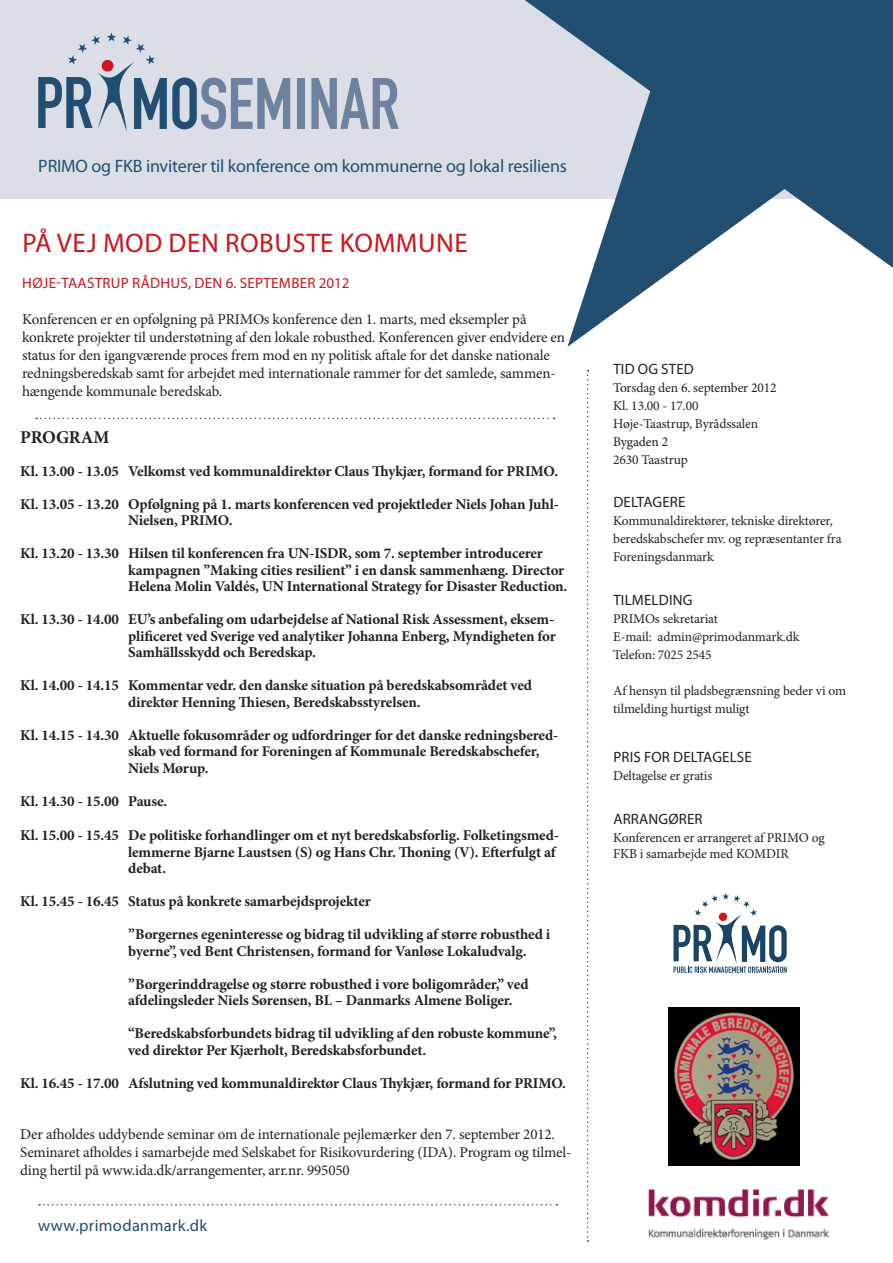
<style>
.page{position:relative;width:893px;height:1263px;background:#fff}
.page>*{position:absolute;margin:0;border:0;box-sizing:border-box;transform-origin:0 0}
.t1{font:27px "Myriad Pro";letter-spacing:.02em;color:#cd151d}
.t2{font:18px "Myriad Pro";letter-spacing:-.01em;color:#214e71}
.t3{font:700 18px "Minion Pro";letter-spacing:-.01em;color:#231f20}
.t4{font:16.5px "Myriad Pro";letter-spacing:.025em;color:#214e71}
.t5{font:700 15px/16.5px "Minion Pro";letter-spacing:-.01em;color:#231f20}
.t6{font:15px/18px "Minion Pro";letter-spacing:-.01em;color:#231f20}
.t7{font:15px "Myriad Pro";letter-spacing:.01em;color:#231f20}
.t8{font:15px "Myriad Pro";letter-spacing:.02em;color:#cd151d}
.t9{font:13.5px/18px "Minion Pro";letter-spacing:-.01em;color:#231f20}
</style>
<div class="page">
<div style="left:0;top:0;width:893px;height:199px;background:#dbdee7"></div>
<svg style="left:38px;top:32px;width:252px;height:99px"></svg>
<div style="left:297px;top:78px;width:8px;height:51px;background:#6d829f"></div>
<svg style="left:311px;top:78px;width:88px;height:51px"></svg>
<svg style="left:525px;top:0;width:368px;height:347px"></svg>
<svg style="left:36px;top:418px;width:518px;height:1px"></svg>
<svg style="left:39px;top:1204px;width:518px;height:1px"></svg>
<svg style="left:587px;top:370px;width:2px;height:872px"></svg>
<img style="left:648px;top:1189px;width:181px;height:51px">
<img style="left:668px;top:1008px;width:131px;height:158px">
<svg style="left:673px;top:893px;width:114px;height:80px"></svg>
<p class="t2" style="left:38px;top:157px;width:530px">PRIMO OG FKB INVITERER TIL KONFERENCE OM KOMMUNERNE OG LOKAL RESILIENS</p>
<h1 class="t1" style="left:22px;top:229px;width:447px">PÅ VEJ MOD DEN ROBUSTE KOMMUNE</h1>
<p class="t8" style="left:22px;top:275px;width:329px">HØJE-TAASTRUP RÅDHUS, DEN 6. SEPTEMBER 2012</p>
<p class="t6" style="left:22px;top:312px;width:544px">Konferencen er en opfølgning på PRIMOs konference den 1. marts, med eksempler på konkrete projekter til understøtning af den lokale robusthed. Konferencen giver endvidere en status for den igangværende proces frem mod en ny politisk aftale for det danske nationale redningsberedskab samt for arbejdet med internationale rammer for det samlede, sammen&shy;hængende kommunale beredskab.</p>
<p class="t3" style="left:20px;top:430px;width:91px">PROGRAM</p>
<p class="t5" style="left:20px;top:456px;width:540px;line-height:33px">Kl. 13.00 - 13.05 Velkomst ved kommunaldirektør Claus Thykjær, formand for PRIMO.<br>Kl. 13.05 - 13.20 Opfølgning på 1. marts konferencen ved projektleder Niels Johan Juhl-</p>
<p class="t5" style="left:20px;top:505px;width:524px;line-height:33px;text-indent:108px">Nielsen, PRIMO.<br>Kl. 13.20 - 13.30 Hilsen til konferencen fra UN-ISDR, som 7. september introducerer</p>
<p class="t5" style="left:128px;top:563px;width:441px">kampagnen ”Making cities resilient” i en dansk sammenhæng. Director<br>Helena Molin Valdés, UN International Strategy for Disaster Reduction.</p>
<p class="t5" style="left:128px;top:612px;width:429px;text-align:justify;text-indent:-108px">Kl. 13.30 - 14.00 EU’s anbefaling om udarbejdelse af National Risk Assessment, eksem&shy;plificeret ved Sverige ved analytiker Johanna Enberg, Myndigheten for Samhällsskydd och Beredskap.</p>
<p class="t5" style="left:20px;top:678px;width:513px;text-align:center">Kl. 14.00 - 14.15 Kommentar vedr. den danske situation på beredskabsområdet ved direktør Henning Thiesen, Beredskabsstyrelsen.</p>
<p class="t5" style="left:128px;top:728px;width:432px;text-indent:-108px">Kl. 14.15 - 14.30 Aktuelle fokusområder og udfordringer for det danske redningsbered&shy;skab ved formand for Foreningen af Kommunale Beredskabschefer,<br>Niels Mørup.</p>
<p class="t5" style="left:20px;top:794px;width:149px">Kl. 14.30 - 15.00 Pause.</p>
<p class="t5" style="left:128px;top:828px;width:432px;text-indent:-108px">Kl. 15.00 - 15.45 De politiske forhandlinger om et nyt beredskabsforlig. Folketingsmed&shy;lemmerne Bjarne Laustsen (S) og Hans Chr. Thoning (V). Efterfulgt af debat.</p>
<p class="t5" style="left:128px;top:886px;width:424px;line-height:33px;text-indent:-108px">Kl. 15.45 - 16.45 Status på konkrete samarbejdsprojekter<br>”Borgernes egeninteresse og bidrag til udvikling af større robusthed i</p>
<p class="t5" style="left:128px;top:936px;width:402px;line-height:33px">byerne”, ved Bent Christensen, formand for Vanløse Lokaludvalg. ”Borgerinddragelse og større robusthed i vore boligområder,” ved</p>
<p class="t5" style="left:128px;top:985px;width:430px;line-height:33px">afdelingsleder Niels Sørensen, BL – Danmarks Almene Boliger. “Beredskabsforbundets bidrag til udvikling af den robuste kommune”,</p>
<p class="t5" style="left:20px;top:1035px;width:547px;line-height:33px;text-indent:108px">ved direktør Per Kjærholt, Beredskabsforbundet.<br>Kl. 16.45 - 17.00 Afslutning ved kommunaldirektør Claus Thykjær, formand for PRIMO.</p>
<p class="t6" style="left:20px;top:1126px;width:553px">Der afholdes uddybende seminar om de internationale pejlemærker den 7. september 2012.<br>Seminaret afholdes i samarbejde med Selskabet for Risikovurdering (IDA). Program og tilmel&shy;ding hertil på www.ida.dk/arrangementer, arr.nr. 995050</p>
<p class="t4" style="left:38px;top:1217px;width:171px">WWW.PRIMODANMARK.DK</p>
<p class="t7" style="left:613px;top:361px;width:82px">TID OG STED</p>
<p class="t9" style="left:613px;top:380px;width:165px">Torsdag den 6. september 2012<br>Kl. 13.00 - 17.00<br>Høje-Taastrup, Byrådssalen<br>Bygaden 2<br>2630 Taastrup</p>
<p class="t7" style="left:613px;top:494px;width:74px">DELTAGERE</p>
<p class="t9" style="left:613px;top:513px;width:230px">Kommunaldirektører, tekniske direktører, beredskabschefer mv. og repræsentanter fra<br>Foreningsdanmark</p>
<p class="t7" style="left:613px;top:592px;width:81px">TILMELDING</p>
<p class="t9" style="left:613px;top:611px;width:188px">PRIMOs sekretariat<br>E-mail: admin@primodanmark.dk<br>Telefon: 7025 2545</p>
<p class="t9" style="left:613px;top:683px;width:234px">Af hensyn til pladsbegrænsning beder vi om tilmelding hurtigst muligt</p>
<p class="t7" style="left:613px;top:749px;width:140px">PRIS FOR DELTAGELSE</p>
<p class="t9" style="left:613px;top:768px;width:101px">Deltagelse er gratis</p>
<p class="t7" style="left:613px;top:811px;width:91px">ARRANGØRER</p>
<p class="t9" style="left:613px;top:830px;width:213px;line-height:16.5px">Konferencen er arrangeret af PRIMO og<br>FKB i samarbejde med KOMDIR</p>
</div>
